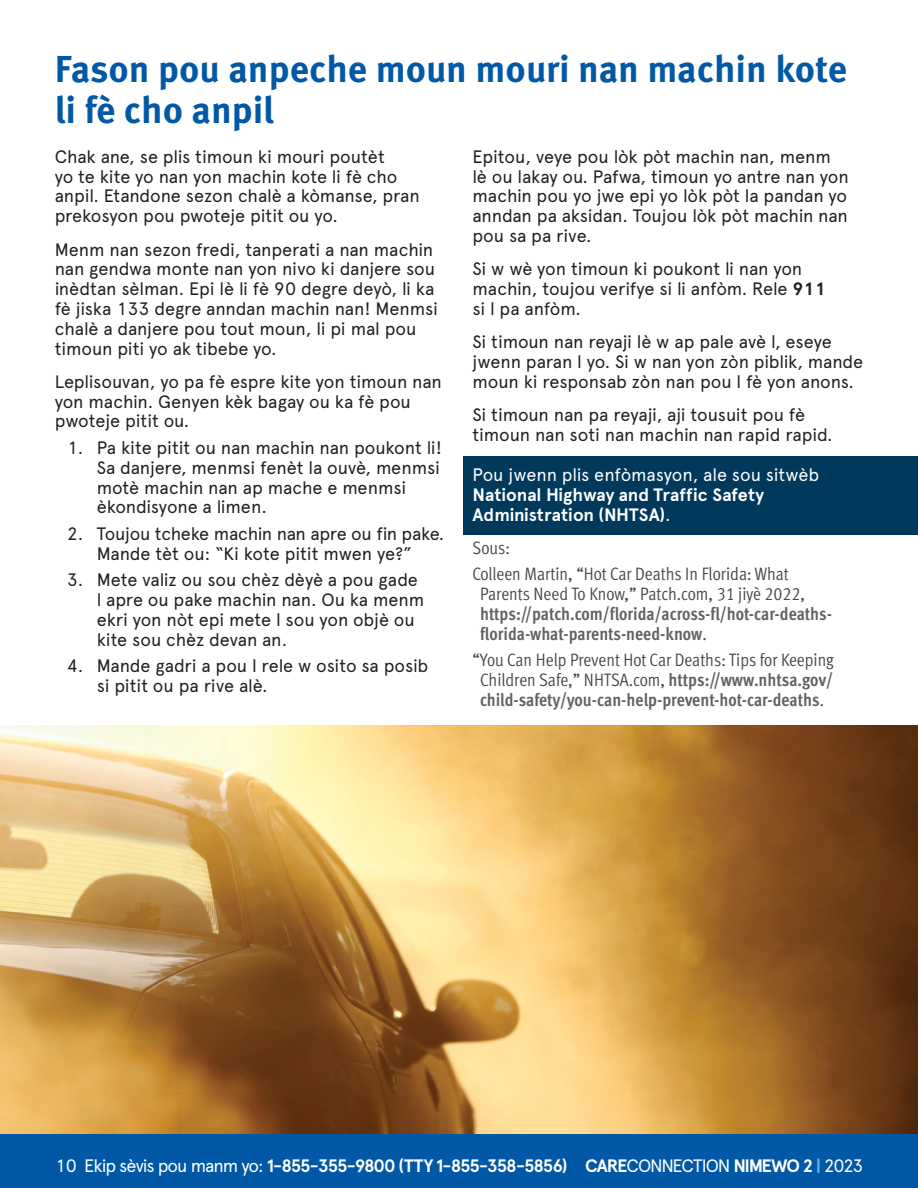
<style>
.page{position:relative;width:918px;height:1188px;background:#fff}
.page>*{position:absolute;margin:0;border:0;box-sizing:border-box;transform-origin:0 0}
.Header_with_span{font:700 37.5px/40.5px "Meta Pro";color:#0158a6}
.Body{font:18px/19.8px "Apercu Pro";letter-spacing:-.01em;color:#231f20}
.footnote{font:18px/19.8px "Meta Pro Cond Norm";color:#464748}
.Body-2{font:700 18px/19.8px "Apercu Pro";letter-spacing:-.01em;color:#fff}
.Body-3{font:700 18px "Apercu Pro";letter-spacing:-.06em;color:#fff}
.s1{font-weight:700}
.s2{font-weight:400}
.s3{font-family:"Meta Pro";font-weight:700;font-stretch:condensed;color:#626265}
.s4{color:#58b7e7}
</style>
<div class="page">
<div style="left:0;top:1134px;width:918px;height:54px;background:#0158a6"></div>
<div style="left:464px;top:456px;width:454px;height:79px;background:#00395c"></div>
<img style="left:0;top:726px;width:918px;height:408px">
<p class="Header_with_span" style="left:55px;top:47px;width:794px">Fason pou anpeche moun mouri nan machin kote li fè cho anpil</p>
<p class="Body" style="left:55px;top:145px;width:367px">Chak ane, se plis timoun ki mouri poutèt<br>yo te kite yo nan yon machin kote li fè cho anpil. Etandone sezon chalè a kòmanse, pran prekosyon pou pwoteje pitit ou yo.</p>
<p class="Body" style="left:55px;top:238px;width:385px">Menm nan sezon fredi, tanperati a nan machin nan gendwa monte nan yon nivo ki danjere sou inèdtan sèlman. Epi lè li fè 90 degre deyò, li ka fè jiska 133 degre anndan machin nan! Menmsi chalè a danjere pou tout moun, li pi mal pou timoun piti yo ak tibebe yo.</p>
<p class="Body" style="left:55px;top:370px;width:389px">Leplisouvan, yo pa fè espre kite yon timoun nan yon machin. Genyen kèk bagay ou ka fè pou pwoteje pitit ou.</p>
<p class="Body" style="left:97px;top:436px;width:347px;text-indent:-30px">1. Pa kite pitit ou nan machin nan poukont li!<br>Sa danjere, menmsi fenèt la ouvè, menmsi motè machin nan ap mache e menmsi èkondisyone a limen.</p>
<p class="Body" style="left:67px;top:522px;width:379px;text-align:center">2. Toujou tcheke machin nan apre ou fin pake.<br>Mande tèt ou: “Ki kote pitit mwen ye?”</p>
<p class="Body" style="left:97px;top:569px;width:329px;text-indent:-30px">3. Mete valiz ou sou chèz dèyè a pou gade l apre ou pake machin nan. Ou ka menm ekri yon nòt epi mete l sou yon objè ou kite sou chèz devan an.</p>
<p class="Body" style="left:97px;top:655px;width:333px;text-indent:-30px">4. Mande gadri a pou l rele w osito sa posib si pitit ou pa rive alè.</p>
<p class="Body" style="left:472px;top:145px;width:378px">Epitou, veye pou lòk pòt machin nan, menm lè ou lakay ou. Pafwa, timoun yo antre nan yon machin pou yo jwe epi yo lòk pòt la pandan yo anndan pa aksidan. Toujou lòk pòt machin nan pou sa pa rive.</p>
<p class="Body" style="left:472px;top:258px;width:355px">Si w wè yon timoun ki poukont li nan yon machin, toujou verifye si li anfòm. Rele <span class="s1">911 </span>si l pa anfòm.</p>
<p class="Body" style="left:472px;top:331px;width:392px">Si timoun nan reyaji lè w ap pale avè l, eseye jwenn paran l yo. Si w nan yon zòn piblik, mande moun ki responsab zòn nan pou l fè yon anons.</p>
<p class="Body" style="left:472px;top:403px;width:362px">Si timoun nan pa reyaji, aji tousuit pou fè timoun nan soti nan machin nan rapid rapid.</p>
<p class="Body-2" style="left:472px;top:464px;width:348px"><span class="s2">Pou jwenn plis enfòmasyon, ale sou sitwèb<br></span>National Highway and Traffic Safety<br>Administration (NHTSA)<span class="s2">.</span></p>
<p class="footnote" style="left:472px;top:537px;width:39px">Sous:</p>
<p class="footnote" style="left:480px;top:563px;width:353px;text-indent:-8px">Colleen Martin, “Hot Car Deaths In Florida: What Parents Need To Know,” Patch.com, 31 jiyè 2022, <span class="s3">https://patch.com/florida/across-fl/hot-car-deaths&shy;florida-what-parents-need-know</span>.</p>
<p class="footnote" style="left:472px;top:649px;width:363px;text-align:center">“You Can Help Prevent Hot Car Deaths: Tips for Keeping<br>Children Safe,” NHTSA.com, <span class="s3">https://www.nhtsa.gov/ child-safety/you-can-help-prevent-hot-car-deaths</span>.</p>
<p class="Body-3" style="left:55px;top:1152px;width:810px"><span class="s2">10 Ekip sèvis pou manm yo:</span> 1-855-355-9800 (TTY 1-855-358-5856) CARE<span class="s2">CONNECTION</span> NIMEWO 2 <span class="s4">|</span> <span class="s2">2023</span></p>
</div>
